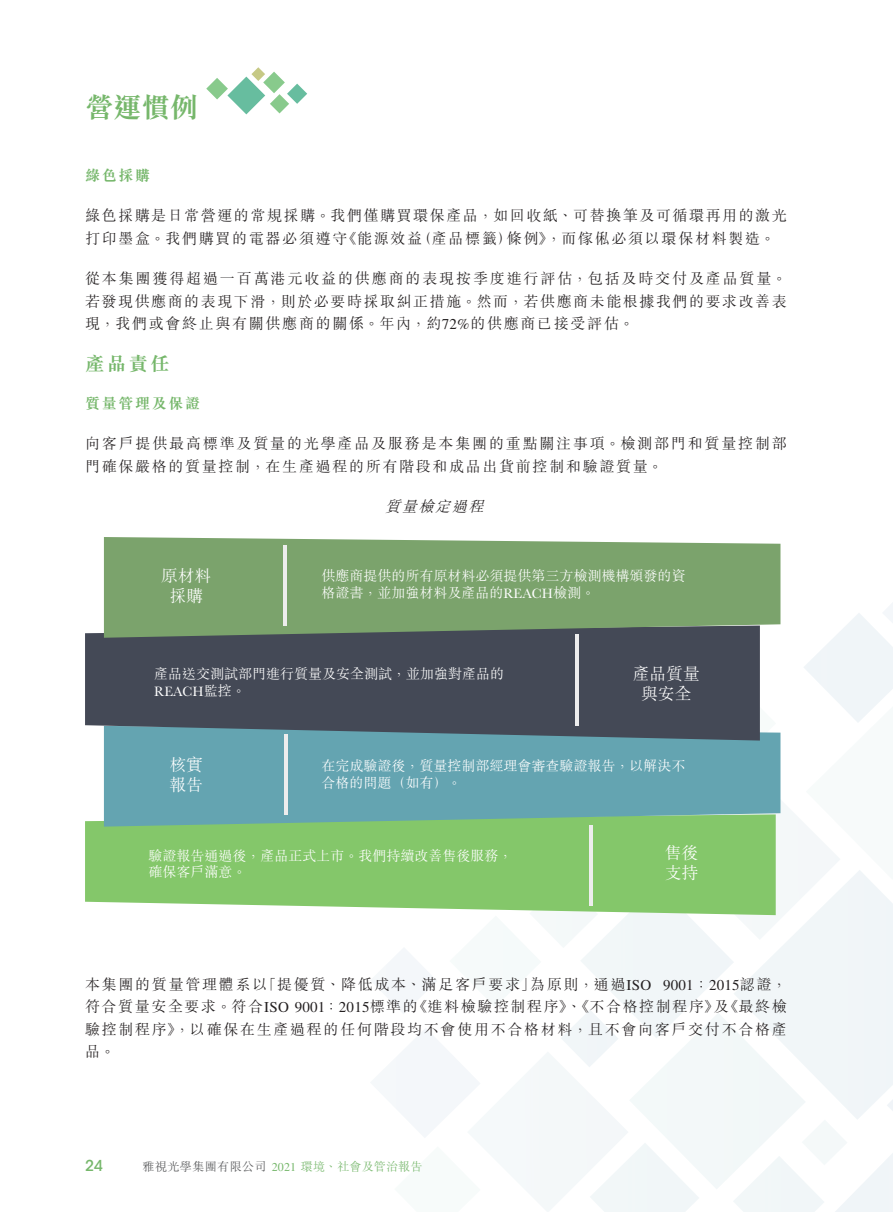
<style>
.page{position:relative;width:893px;height:1212px;background:#fff}
.page>*{position:absolute;margin:0;border:0;box-sizing:border-box;transform-origin:0 0}
.t1{font:700 28.5px "M Sung HK";color:#76b76b}
._03_H1{font:700 19.5px "M Sung HK";color:#76b76b}
.t2{font:16.8px/20.1px "M Sung HK Light E Ten B5 H";color:#fff;text-align:center}
._01_Body_Text{font:300 15px/22.5px "M Sung HK";letter-spacing:.11em;color:#231f20}
._04___H2{font:700 15px "M Sung HK";letter-spacing:.11em;color:#76b76b}
._01_Body_Text-2{font:italic 300 15px "M Sung HK";color:#231f20}
.t3{font:500 15px "ITC Avant Garde Std";color:#76b76b}
.t4{font:13.95px/16.8px "M Sung HK Light E Ten B5 H";color:#fff}
.t5{font:300 12px "M Sung HK";letter-spacing:.035em;color:#57585a}
.s1{font-family:"Times LT Std";font-weight:400}
.s2{font-family:"Times LT Std";font-weight:400;color:#76b76b}
.s3{color:#76b76b}
</style>
<div class="page">
<svg style="left:386px;top:557px;width:507px;height:655px"></svg>
<svg style="left:206px;top:67px;width:101px;height:47px"></svg>
<svg style="left:85px;top:814px;width:691px;height:101px;background:#8dcb75"></svg>
<hr style="left:589px;top:825px;width:3px;height:81px;background:#ededed">
<svg style="left:104px;top:726px;width:676px;height:100px;background:#67a6ac"></svg>
<hr style="left:285px;top:734px;width:3px;height:81px;background:#ededed">
<svg style="left:85px;top:625px;width:675px;height:115px;background:#47505d"></svg>
<hr style="left:575px;top:634px;width:4px;height:92px;background:#ededed">
<svg style="left:104px;top:537px;width:676px;height:101px;background:#7ca070"></svg>
<hr style="left:283px;top:545px;width:3px;height:81px;background:#ededed">
<h1 class="t1" style="left:85px;top:93px;width:114px">營運慣例</h1>
<p class="_04___H2" style="left:85px;top:167px;width:67px">綠色採購</p>
<p class="_01_Body_Text" style="left:85px;top:203px;width:703px">綠色採購是日常營運的常規採購。我們僅購買環保產品，如回收紙、可替換筆及可循環再用的激光打印墨盒。我們購買的電器必須遵守《能源效益（產品標籤）條例》，而傢俬必須以環保材料製造。</p>
<p class="_01_Body_Text" style="left:85px;top:266px;width:703px;text-align:justify">從本集團獲得超過一百萬港元收益的供應商的表現按季度進行評估，包括及時交付及產品質量。若發現供應商的表現下滑，則於必要時採取糾正措施。然而，若供應商未能根據我們的要求改善表現，我們或會終止與有關供應商的關係。年內，約<span class="s1">72%</span>的供應商已接受評估。</p>
<p class="_03_H1" style="left:85px;top:354px;width:86px">產品責任</p>
<p class="_04___H2" style="left:85px;top:395px;width:117px">質量管理及保證</p>
<p class="_01_Body_Text" style="left:85px;top:431px;width:703px">向客戶提供最高標準及質量的光學產品及服務是本集團的重點關注事項。檢測部門和質量控制部門確保嚴格的質量控制，在生產過程的所有階段和成品出貨前控制和驗證質量。</p>
<p class="_01_Body_Text-2" style="left:385px;top:496px;width:105px">質量檢定過程</p>
<p class="t2" style="left:161px;top:565px;width:52px">原材料採購</p>
<p class="t4" style="left:321px;top:567px;width:366px">供應商提供的所有原材料必須提供第三方檢測機構頒發的資格證書，並加強材料及產品的REACH檢測。</p>
<p class="t4" style="left:154px;top:664px;width:352px">產品送交測試部門進行質量及安全測試，並加強對產品的<br>REACH監控。</p>
<p class="t2" style="left:633px;top:663px;width:69px">產品質量與安全</p>
<p class="t2" style="left:169px;top:754px;width:35px;text-align:left">核實報告</p>
<p class="t4" style="left:321px;top:756px;width:366px">在完成驗證後，質量控制部經理會審查驗證報告，以解決不合格的問題（如有）。</p>
<p class="t4" style="left:149px;top:846px;width:366px">驗證報告通過後，產品正式上市。我們持續改善售後服務，確保客戶滿意。</p>
<p class="t2" style="left:665px;top:841px;width:35px;text-align:left">售後支持</p>
<p class="_01_Body_Text" style="left:85px;top:972px;width:703px;text-align:justify">本集團的質量管理體系以「提優質、降低成本、滿足客戶要求」為原則，通過<span class="s1">ISO 9001</span>：<span class="s1">2015</span>認證，符合質量安全要求。符合<span class="s1">ISO 9001</span>：<span class="s1">2015</span>標準的《進料檢驗控制程序》、《不合格控制程序》及《最終檢驗控制程序》，以確保在生產過程的任何階段均不會使用不合格材料，且不會向客戶交付不合格產品。</p>
<p class="t3" style="left:85px;top:1156px;width:19px">24</p>
<p class="t5" style="left:143px;top:1158px;width:281px">雅視光學集團有限公司 <span class="s2">2021</span> <span class="s3">環境、社會及管治報告</span></p>
</div>
